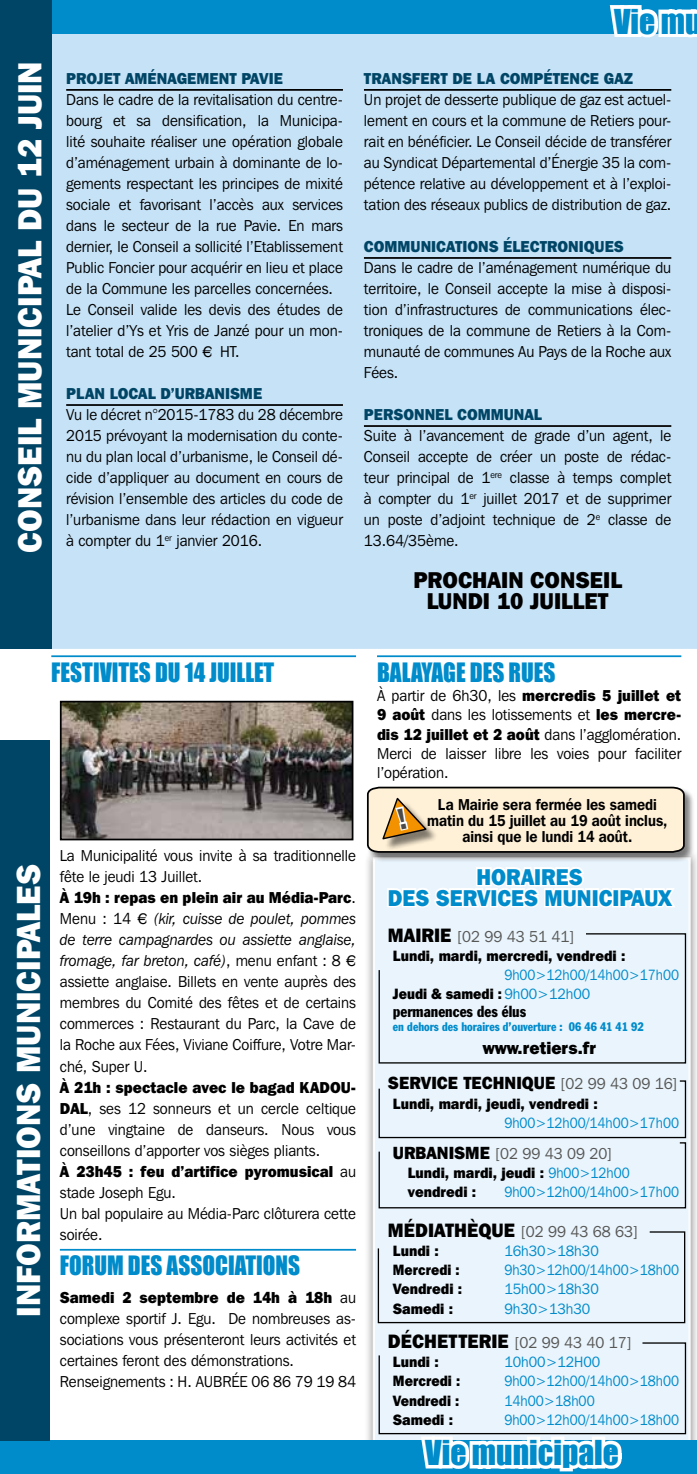
<style>
.page{position:relative;width:697px;height:1474px;background:#fff}
.page>*{position:absolute;margin:0;border:0;box-sizing:border-box;transform-origin:0 0}
.t1{font:800 33.25px "Franklin Gothic IT Cby BT";color:#fff;scale:.95 1}
.t2{font:31.5px "Impact";color:#008bcb}
.t3{font:24.5px "Impact";color:#008bcb;scale:.95 1}
.t4{font:800 22.75px/21px "Franklin Gothic IT Cby BT";color:#000;scale:.95 1}
.t5{font:800 22.75px "Franklin Gothic IT Cby BT";color:#008bcb;scale:.92 1}
.t6{font:800 19.25px "Franklin Gothic IT Cby BT";color:#000;scale:.95 1}
.t7{font:800 17.5px/35.9px "Franklin Gothic IT Cby BT";color:#000;scale:.95 1}
.t8{font:15.75px/21px "Franklin Gothic IT Cby BT";color:#000;text-align:justify;scale:.95 1}
.t9{font:800 15.75px "Franklin Gothic IT Cby BT";color:#004565;scale:.95 1}
.t10{font:15.75px "Franklin Gothic IT Cby BT";color:#575756;scale:.95 1}
.t11{font:600 15.75px/15.8px "Franklin Gothic IT Cby BT";color:#000;text-align:center;scale:.89 1}
.t12{font:condensed 15.75px "Franklin Gothic";color:#000;scale:.95 1}
.t13{font:14.88px/19.2px "Franklin Gothic IT Cby BT";color:#008bcb;scale:.9 1}
.t14{font:800 14.88px/19.2px "Franklin Gothic IT Cby BT";color:#000;scale:.95 1}
.t15{font:14.88px "Franklin Gothic IT Cby BT";color:#008bcb;scale:.95 1}
.t16{font:800 14.88px "Franklin Gothic IT Cby BT";color:#000;scale:.91 1}
.t17{font:14.88px "Franklin Gothic IT Cby BT";color:#008bcb;scale:.91 1}
.t18{font:800 14.88px "Franklin Gothic IT Cby BT";color:#000;scale:.9 1}
.t19{font:condensed 12.25px "Franklin Gothic";color:#008bcb;scale:.95 1}
.s1{font-family:"Euro Classic"}
.s2{font-weight:800}
.s3{font-style:italic}
.s4{font-weight:800;font-size:19.25px;color:#000}
.s5{font-weight:800;color:#000}
.s6{font-weight:400;font-size:15.75px;color:#575756}
.s7{font-weight:800;font-size:17.5px;color:#000}
.s8{font-weight:400;color:#008bcb}
</style>
<div class="page">
<div style="left:51px;top:33px;width:646px;height:616px;background:#c6e2f6"></div>
<hr style="left:51px;top:655px;width:305px;height:2px;background:#008bcb">
<hr style="left:60px;top:1248px;width:296px;height:2px;background:#008bcb">
<img style="left:63px;top:703px;width:287px;height:134px">
<div style="left:60px;top:700px;width:293px;height:140px;border:2px solid #000"></div>
<hr style="left:377px;top:655px;width:304px;height:2px;background:#008bcb">
<div style="left:363px;top:847px;width:334px;height:610px;background:#000;opacity:.5"></div>
<svg style="left:372px;top:863px;width:319px;height:576px"></svg>
<svg style="left:385px;top:863px;width:294px;height:51px"></svg>
<div style="left:377px;top:1230px;width:309px;height:93px;background:#e9f4fc"></div>
<div style="left:378px;top:932px;width:309px;height:132px;background:#e9f4fc"></div>
<div style="left:378px;top:1079px;width:309px;height:130px;background:#e9f4fc"></div>
<div style="left:366px;top:786px;width:329px;height:77px;background:#000;opacity:.5"></div>
<div style="left:27px;top:0;width:670px;height:33px;background:#008bcb"></div>
<svg style="left:606px;top:5px;width:91px;height:120px"></svg>
<div style="left:0;top:1439px;width:697px;height:34px;background:#008bcb"></div>
<svg style="left:378px;top:1341px;width:309px;height:131px"></svg>
<div style="left:0;top:0;width:51px;height:649px;background:#004565"></div>
<div style="left:0;top:740px;width:50px;height:700px;background:#004565"></div>
<svg style="left:366px;top:786px;width:320px;height:67px"></svg>
<h1 class="t1" style="left:8px;top:553px;width:515px;rotate:-90deg">CONSEIL MUNICIPAL DU 12 JUIN</h1>
<p class="t9" style="left:66px;top:68px;width:224px">PROJET aménagement Pavie</p>
<p class="t8" style="left:66px;top:89px;width:293px;text-align:left">Dans le cadre de la revitalisation du centre&shy;bourg et sa densification, la Municipa&shy;lité souhaite réaliser une opération globale d’aménagement urbain à dominante de lo&shy;gements respectant les principes de mixité sociale et favorisant l’accès aux services dans le secteur de la rue Pavie. En mars dernier, le Conseil a sollicité l’Etablissement Public Foncier pour acquérir en lieu et place de la Commune les parcelles concernées.<br>Le Conseil valide les devis des études de l’atelier d’Ys et Yris de Janzé pour un mon&shy;tant total de 25 500 <span class="s1">g</span> HT.</p>
<p class="t9" style="left:66px;top:383px;width:208px">PLAN LOCAL d’URBANISME</p>
<p class="t8" style="left:66px;top:404px;width:293px">Vu le décret n°2015-1783 du 28 décembre 2015 prévoyant la modernisation du conte&shy;nu du plan local d’urbanisme, le Conseil dé&shy;cide d’appliquer au document en cours de révision l’ensemble des articles du code de l’urbanisme dans leur rédaction en vigueur à compter du 1<sup>er</sup> janvier 2016.</p>
<h2 class="t2" style="left:614px;top:-3px;width:89px">Vie mu</h2>
<p class="t9" style="left:364px;top:68px;width:70px">Transfert</p>
<p class="t9" style="left:452px;top:68px;width:192px">de la compétence gaz</p>
<p class="t8" style="left:364px;top:89px;width:325px">Un projet de desserte publique de gaz est actuel&shy;lement en cours et la commune de Retiers pour&shy;rait en bénéficier. Le Conseil décide de transférer au Syndicat Départemental d’Énergie 35 la com&shy;pétence relative au développement et à l’exploi&shy;tation des réseaux publics de distribution de gaz.</p>
<p class="t9" style="left:364px;top:236px;width:167px">communications électro</p>
<p class="t9" style="left:568px;top:236px;width:39px">niques</p>
<p class="t8" style="left:364px;top:257px;width:325px">Dans le cadre de l’aménagement numérique du territoire, le Conseil accepte la mise à disposi&shy;tion d’infrastructures de communications élec&shy;troniques de la commune de Retiers à la Com&shy;munauté de communes Au Pays de la Roche aux Fées.</p>
<p class="t9" style="left:364px;top:404px;width:189px">PERSONNEL COMMUNAL</p>
<p class="t8" style="left:364px;top:425px;width:325px">Suite à l’avancement de grade d’un agent, le Conseil accepte de créer un poste de rédac&shy;teur principal de 1<sup>ere</sup> classe à temps complet à compter du 1<sup>er</sup> juillet 2017 et de supprimer un poste d’adjoint technique de 2<sup>e</sup> classe de 13.64/35ème.</p>
<h3 class="t4" style="left:427px;top:569px;width:207px;text-indent:-13px">PROCHAIN CONSEIL<br>LUNDI</h3>
<h3 class="t4" style="left:497px;top:590px;width:119px">10 JUILLET</h3>
<h3 class="t3" style="left:51px;top:653px;width:236px">FESTIVITES DU 14 JUILLET</h3>
<h1 class="t1" style="left:7px;top:1316px;width:478px;rotate:-90deg">INFORMATIONS MUNICIPALES</h1>
<p class="t8" style="left:60px;top:845px;width:313px;text-align:left">La Municipalité vous invite à sa traditionnelle fête le jeudi 13 Juillet.<br><span class="s2">À 19h : repas en plein air au Média-Parc</span>.<br>Menu : 14 <span class="s1">g</span> <span class="s3">(kir, cuisse de poulet, pommes de terre campagnardes ou assiette anglaise, fromage, far breton, café)</span>, menu enfant : 8 <span class="s1">g </span>assiette anglaise. Billets en vente auprès des membres du Comité des fêtes et de certains commerces : Restaurant du Parc, la Cave de la Roche aux Fées, Viviane Coiffure, Votre Mar&shy;ché, Super U.</p>
<p class="t8" style="left:60px;top:1076px;width:313px;text-align:left"><span class="s2">À 21h : spectacle avec le bagad KADOU-DAL</span>, ses 12 sonneurs et un cercle celtique d’une vingtaine de danseurs. Nous vous conseillons d’apporter vos sièges pliants.<br><span class="s2">À 23h45 : feu d’artifice pyromusical</span> au stade Joseph Egu.<br>Un bal populaire au Média-Parc clôturera cette soirée.</p>
<h3 class="t3" style="left:60px;top:1246px;width:254px">FORUM DES ASSOCIATIONS</h3>
<p class="t8" style="left:60px;top:1286px;width:313px;text-align:left"><span class="s2">Samedi 2 septembre de 14h à 18h</span> au complexe sportif J. Egu. De nombreuses as&shy;sociations vous présenteront leurs activités et certaines feront des démonstrations.<br>Renseignements : H. AUBRÉE 06 86 79 19 84</p>
<h3 class="t3" style="left:377px;top:653px;width:189px">BALAYAGE DES RUES</h3>
<p class="t8" style="left:377px;top:686px;width:322px;line-height:19.2px">À partir de 6h30, les <span class="s2">mercredis 5 juillet et 9 août</span> dans les lotissements et <span class="s2">les mercre&shy;dis 12 juillet et 2 août</span> dans l’agglomération.<br>Merci de laisser libre les voies pour faciliter l’opération.</p>
<p class="t11" style="left:427px;top:796px;width:272px">La Mairie sera fermée les samedi matin du 15 juillet au 19 août inclus, ainsi que le lundi 14 août.</p>
<h3 class="t5" style="left:476px;top:862px;width:33px">Hora</h3>
<h3 class="t5" style="left:534px;top:862px;width:23px">ires</h3>
<h3 class="t5" style="left:388px;top:883px;width:135px">des services</h3>
<h3 class="t5" style="left:545px;top:883px;width:139px">municipaux</h3>
<p class="t10" style="left:388px;top:926px;width:198px"><span class="s4">MAIRIE</span> [02 99 43 51 41]</p>
<p class="t14" style="left:393px;top:945px;width:246px">Lundi, mardi, mercredi, vendredi :</p>
<p class="t13" style="left:393px;top:965px;width:319px;text-indent:111px">9h00&gt;12h00/14h00&gt;17h00<br><span class="s5">Jeudi &amp; samedi :</span> 9h00&gt;12h00</p>
<p class="t12" style="left:393px;top:1001px;width:142px">permanences des élus</p>
<p class="t19" style="left:393px;top:1019px;width:265px">en dehors des horaires d’ouverture : 06 46 41 41 92</p>
<p class="t7" style="left:388px;top:1029px;width:306px;text-indent:95px">www.retiers.fr<br>SERVICE TECHNIQUE <span class="s6">[02 99 43 09 16]</span></p>
<p class="t14" style="left:393px;top:1093px;width:217px">Lundi, mardi, jeudi, vendredi :</p>
<p class="t13" style="left:504px;top:1112px;width:196px">9h00&gt;12h00/14h00&gt;17h00</p>
<p class="t10" style="left:393px;top:1143px;width:232px"><span class="s7">URBANISME</span> [02 99 43 09 20]</p>
<p class="t14" style="left:408px;top:1162px;width:235px">Lundi, mardi, jeudi : <span class="s8">9h00&gt;12h00 </span>vendredi :</p>
<p class="t13" style="left:504px;top:1182px;width:196px">9h00&gt;12h00/14h00&gt;17h00</p>
<p class="t6" style="left:388px;top:1217px;width:13px">MÉDI</p>
<p class="t10" style="left:434px;top:1221px;width:216px"><span class="s4">ATHÈQUE</span> [02 99 43 68 63]</p>
<p class="t14" style="left:393px;top:1240px;width:50px">Lundi :</p>
<p class="t15" style="left:504px;top:1241px;width:101px">16h30&gt;18h30</p>
<p class="t18" style="left:393px;top:1260px;width:76px">Mercredi :</p>
<p class="t13" style="left:504px;top:1259px;width:196px">9h30&gt;12h00/14h00&gt;18h00</p>
<p class="t14" style="left:393px;top:1279px;width:74px">Vendredi :</p>
<p class="t15" style="left:504px;top:1279px;width:101px">15h00&gt;18h30</p>
<p class="t14" style="left:393px;top:1298px;width:65px">Samedi :</p>
<p class="t15" style="left:504px;top:1299px;width:92px">9h30&gt;13h30</p>
<p class="t10" style="left:388px;top:1332px;width:258px"><span class="s4">DÉCHETTERIE</span> [02 99 43 40 17]</p>
<p class="t14" style="left:393px;top:1351px;width:50px">Lundi :</p>
<p class="t15" style="left:504px;top:1352px;width:103px">10h00&gt;12H00</p>
<p class="t16" style="left:393px;top:1371px;width:76px">Mercredi :</p>
<p class="t13" style="left:504px;top:1371px;width:196px">9h00&gt;12h00/14h00&gt;18h00</p>
<p class="t16" style="left:393px;top:1390px;width:74px">Vendredi :</p>
<p class="t17" style="left:504px;top:1391px;width:101px">14h00&gt;18h00</p>
<p class="t14" style="left:393px;top:1409px;width:65px">Samedi :</p>
<p class="t13" style="left:504px;top:1409px;width:196px">9h00&gt;12h00/14h00&gt;18h00</p>
<h2 class="t2" style="left:425px;top:1428px;width:195px">Vie municipale</h2>
</div>
